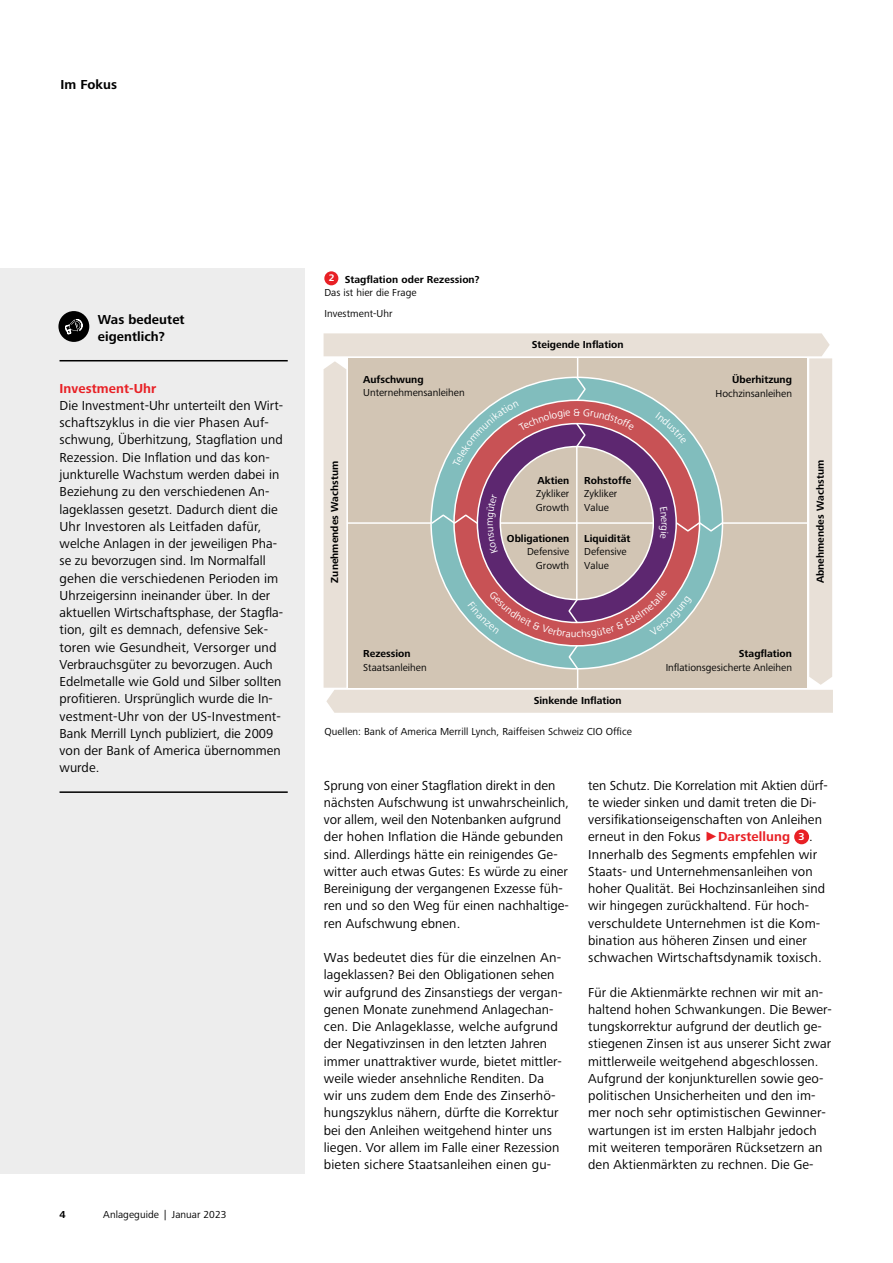
<style>
.page{position:relative;width:893px;height:1263px;background:#fff}
.page>*{position:absolute;margin:0;border:0;box-sizing:border-box;transform-origin:0 0}
.t1{font:13.5px/17.2px "Frutiger Next LTW1 G";letter-spacing:.005em;color:#000}
.t2{font:700 13.5px/17.2px "Frutiger Next LTW1 G";letter-spacing:.005em;color:#000}
.t3{font:700 13.5px "Frutiger Next LTW1 G";letter-spacing:.005em;color:#e82025}
.t4{font:10.5px/13.5px "Frutiger Next LTW1 G";color:#000}
.t5{font:700 10.5px/13.5px "Frutiger Next LTW1 G";color:#000}
.s1{font-size:9.9px;color:#fff}
.s2{font-weight:400}
.s3{font-family:"Arial";color:#e82025}
.s4{font-weight:700;color:#e82025}
.s5{font-weight:700;font-size:10.5px;color:#fff}
</style>
<div class="page">
<div style="left:794px;top:829px;width:15px;height:15px;background:#e82025;border-radius:50%"></div>
<div style="left:324px;top:271px;width:14px;height:14px;background:#e82025;border-radius:50%"></div>
<div style="left:0;top:268px;width:305px;height:906px;background:#ededed"></div>
<div style="left:58px;top:311px;width:31px;height:31px;background:#000;border-radius:50%"></div>
<svg style="left:65px;top:319px;width:17px;height:15px"></svg>
<hr style="left:60px;top:360px;width:228px;height:1px;background:#000">
<hr style="left:60px;top:791px;width:228px;height:2px;background:#000">
<svg style="left:324px;top:333px;width:509px;height:380px;background:#c9b9b3"></svg>
<p class="t2" style="left:61px;top:77px;width:58px">Im Fokus</p>
<p class="t2" style="left:98px;top:311px;width:88px">Was bedeutet eigentlich?</p>
<p class="t3" style="left:60px;top:380px;width:98px">Investment-Uhr</p>
<p class="t1" style="left:60px;top:397px;width:225px">Die Investment-Uhr unterteilt den Wirt&shy;schaftszyklus in die vier Phasen Auf&shy;schwung, Überhitzung, Stagflation und Rezession. Die Inflation und das kon&shy;junkturelle Wachstum werden dabei in Beziehung zu den verschiedenen An&shy;lageklassen gesetzt. Dadurch dient die Uhr Investoren als Leitfaden dafür, welche Anlagen in der jeweiligen Pha&shy;se zu bevorzugen sind. Im Normalfall gehen die verschiedenen Perioden im Uhrzeigersinn ineinander über. In der aktuellen Wirtschaftsphase, der Stagfla&shy;tion, gilt es demnach, defensive Sek&shy;toren wie Gesundheit, Versorger und Verbrauchsgüter zu bevorzugen. Auch Edelmetalle wie Gold und Silber sollten profitieren. Ursprünglich wurde die In&shy;vestment-Uhr von der US-Investment-Bank Merrill Lynch publiziert, die 2009 von der Bank of America übernommen wurde.</p>
<p class="t5" style="left:60px;top:1208px;width:8px">4</p>
<p class="t4" style="left:103px;top:1208px;width:125px">Anlageguide | Januar 2023</p>
<p class="t5" style="left:324px;top:273px;width:157px;text-indent:4px"><span class="s1">2</span> Stagflation oder Rezession?<br><span class="s2">Das ist hier die Frage</span></p>
<p class="t4" style="left:324px;top:307px;width:70px">Investment-Uhr</p>
<p class="t5" style="left:363px;top:373px;width:62px">Aufschwung</p>
<p class="t4" style="left:363px;top:386px;width:103px">Unternehmensanleihen</p>
<p class="t5" style="left:532px;top:338px;width:93px">Steigende Inflation</p>
<p class="t5" style="left:732px;top:373px;width:61px">Überhitzung</p>
<p class="t4" style="left:715px;top:387px;width:78px">Hochzinsanleihen</p>
<p class="t5" style="left:328px;top:582px;width:123px;rotate:-90deg">Zunehmendes Wachstum</p>
<p class="t5" style="left:814px;top:583px;width:125px;rotate:-90deg">Abnehmendes Wachstum</p>
<p class="t5" style="left:584px;top:474px;width:49px">Rohstoffe</p>
<p class="t4" style="left:584px;top:487px;width:35px">Zykliker<br>Value</p>
<p class="t5" style="left:537px;top:474px;width:33px">Aktien</p>
<p class="t4" style="left:536px;top:487px;width:35px">Zykliker<br>Growth</p>
<p class="t5" style="left:507px;top:532px;width:64px">Obligationen</p>
<p class="t4" style="left:527px;top:545px;width:44px;text-align:right">Defensive<br>Growth</p>
<p class="t5" style="left:584px;top:532px;width:48px">Liquidität</p>
<p class="t4" style="left:584px;top:545px;width:44px">Defensive<br>Value</p>
<p class="t5" style="left:363px;top:647px;width:49px">Rezession</p>
<p class="t4" style="left:363px;top:661px;width:65px">Staatsanleihen</p>
<p class="t5" style="left:534px;top:694px;width:89px">Sinkende Inflation</p>
<p class="t4" style="left:324px;top:725px;width:309px">Quellen: Bank of America Merrill Lynch, Raiffeisen Schweiz CIO Office</p>
<p class="t5" style="left:739px;top:647px;width:55px">Stagflation</p>
<p class="t4" style="left:666px;top:661px;width:128px">Inflationsgesicherte Anleihen</p>
<p class="t1" style="left:324px;top:777px;width:247px">Sprung von einer Stagflation direkt in den nächsten Aufschwung ist unwahrscheinlich, vor allem, weil den Notenbanken aufgrund der hohen Inflation die Hände gebunden sind. Allerdings hätte ein reinigendes Ge&shy;witter auch etwas Gutes: Es würde zu einer Bereinigung der vergangenen Exzesse füh&shy;ren und so den Weg für einen nachhaltige&shy;ren Aufschwung ebnen.</p>
<p class="t1" style="left:324px;top:949px;width:240px">Was bedeutet dies für die einzelnen An&shy;lageklassen? Bei den Obligationen sehen wir aufgrund des Zinsanstiegs der vergan&shy;genen Monate zunehmend Anlagechan&shy;cen. Die Anlageklasse, welche aufgrund der Negativzinsen in den letzten Jahren immer unattraktiver wurde, bietet mittler&shy;weile wieder ansehnliche Renditen. Da wir uns zudem dem Ende des Zinserhö&shy;hungszyklus nähern, dürfte die Korrektur bei den Anleihen weitgehend hinter uns liegen. Vor allem im Falle einer Rezession bieten sichere Staatsanleihen einen gu-</p>
<p class="t1" style="left:588px;top:777px;width:241px">ten Schutz. Die Korrelation mit Aktien dürf&shy;te wieder sinken und damit treten die Di&shy;versifikationseigenschaften von Anleihen erneut in den Fokus <span class="s3">►</span><span class="s4">Darstellung</span> <span class="s5">3</span> .<br>Innerhalb des Segments empfehlen wir Staats- und Unternehmensanleihen von hoher Qualität. Bei Hochzinsanleihen sind wir hingegen zurückhaltend. Für hoch&shy;verschuldete Unternehmen ist die Kom&shy;bination aus höheren Zinsen und einer schwachen Wirtschaftsdynamik toxisch.</p>
<p class="t1" style="left:588px;top:984px;width:245px">Für die Aktienmärkte rechnen wir mit an&shy;haltend hohen Schwankungen. Die Bewer&shy;tungskorrektur aufgrund der deutlich ge&shy;stiegenen Zinsen ist aus unserer Sicht zwar mittlerweile weitgehend abgeschlossen.<br>Aufgrund der konjunkturellen sowie geo&shy;politischen Unsicherheiten und den im&shy;mer noch sehr optimistischen Gewinner&shy;wartungen ist im ersten Halbjahr jedoch mit weiteren temporären Rücksetzern an den Aktienmärkten zu rechnen. Die Ge-</p>
</div>
